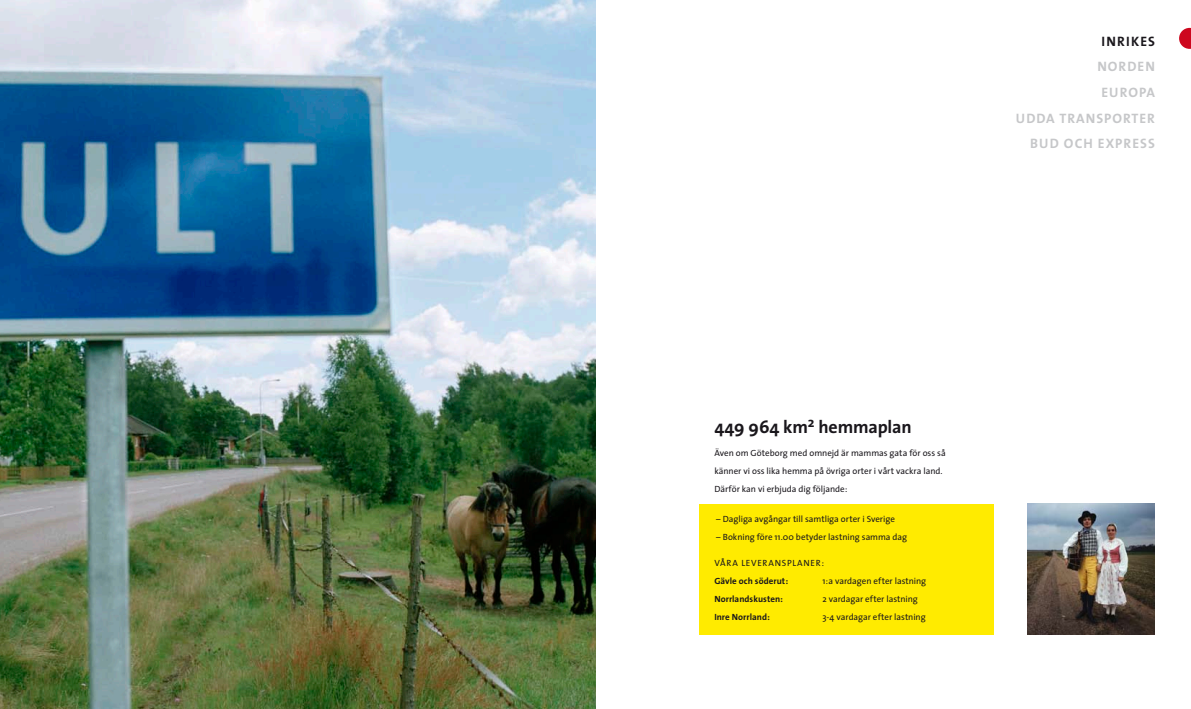
<style>
.page{position:relative;width:1191px;height:709px;background:#fff}
.page>*{position:absolute;margin:0;border:0;box-sizing:border-box;transform-origin:0 0}
.t1{font:700 18px "The Sans";letter-spacing:-.01em;color:#1a171c}
.t2{font:700 13.7px/25.6px "The Sans";letter-spacing:.075em;color:#c6c7c9;text-align:right}
.t3{font:700 13.7px "The Sans";letter-spacing:.09em;color:#1a171c}
.t4{font:9px/18px "The Sans";letter-spacing:-.005em;color:#1a171c}
.t5{font:700 9px "The Sans";letter-spacing:.005em;color:#1a171c}
.t6{font:9px "The Sans";letter-spacing:.08em;color:#1a171c}
</style>
<div class="page">
<img style="left:0;top:0;width:595px;height:709px">
<div style="left:699px;top:504px;width:295px;height:130px;background:#ffeb00"></div>
<img style="left:1027px;top:504px;width:128px;height:130px">
<svg style="left:1179px;top:28px;width:12px;height:21px"></svg>
<h2 class="t3" style="left:1101px;top:30px;width:55px">INRIKES</h2>
<h2 class="t2" style="left:1016px;top:54px;width:141px">NORDEN<br>EUROPA<br>UDDA TRANSPORTER<br>BUD OCH EXPRESS</h2>
<h1 class="t1" style="left:714px;top:412px;width:199px">449 964 km<sup>2</sup> hemmaplan</h1>
<p class="t4" style="left:714px;top:444px;width:233px">Även om Göteborg med omnejd är mammas gata för oss så känner vi oss lika hemma på övriga orter i vårt vackra land.<br>Därför kan vi erbjuda dig följande:</p>
<p class="t4" style="left:716px;top:510px;width:180px">– Dagliga avgångar till samtliga orter i Sverige</p>
<p class="t4" style="left:716px;top:528px;width:192px">– Bokning före 11.00 betyder lastning samma dag</p>
<p class="t6" style="left:714px;top:555px;width:111px">VÅRA LEVERANSPLANER:</p>
<p class="t5" style="left:714px;top:573px;width:75px">Gävle och söderut:</p>
<p class="t4" style="left:822px;top:572px;width:105px">1:a vardagen efter lastning</p>
<p class="t5" style="left:714px;top:591px;width:70px">Norrlandskusten:</p>
<p class="t4" style="left:822px;top:590px;width:97px">2 vardagar efter lastning</p>
<p class="t5" style="left:714px;top:609px;width:57px">Inre Norrland:</p>
<p class="t4" style="left:822px;top:608px;width:105px">3-4 vardagar efter lastning</p>
</div>
